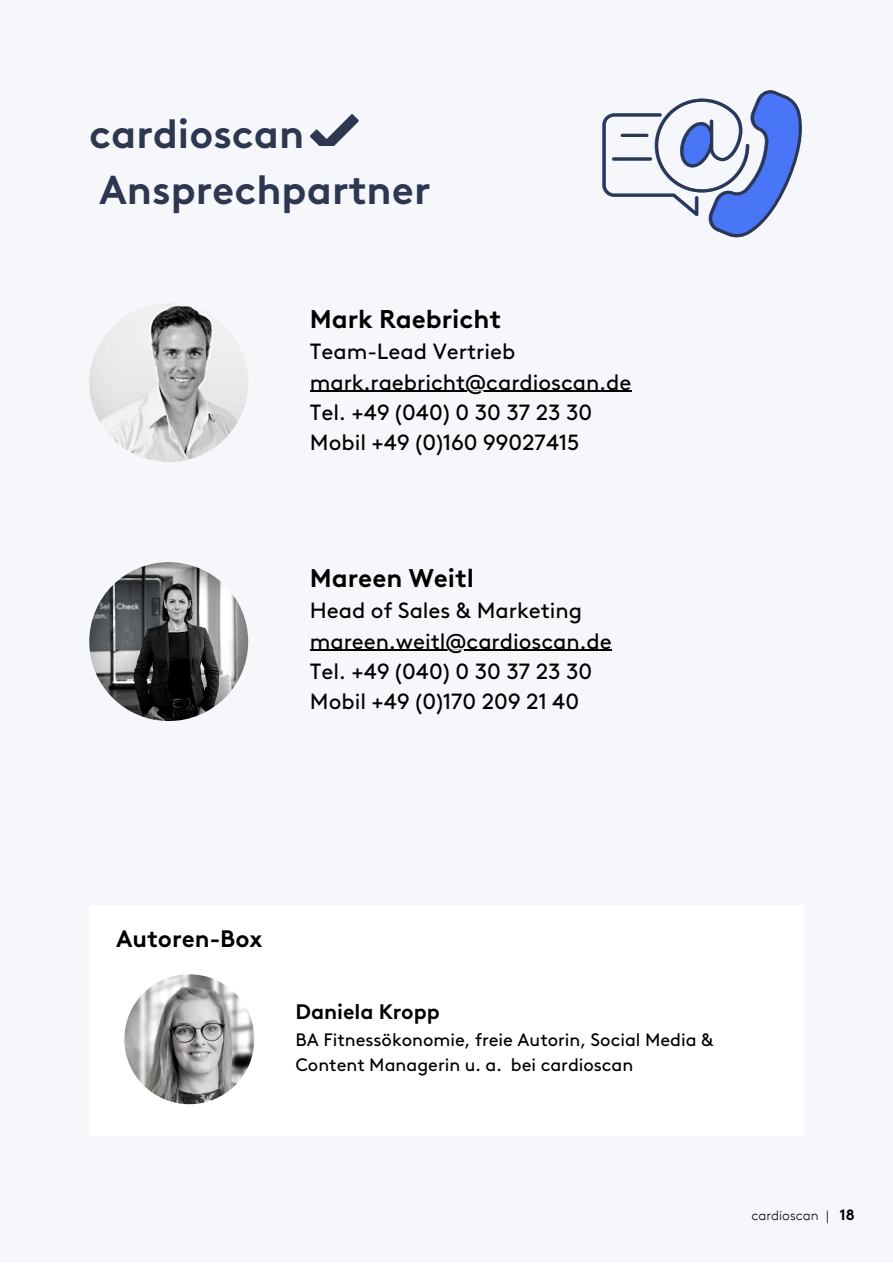
<style>
.page{position:relative;width:893px;height:1264px;background:#fff}
.page>*{position:absolute;margin:0;border:0;box-sizing:border-box;transform-origin:0 0}
.t1{font:700 40.35px/56.2px "Brown LL";color:#2d3850}
.t2{font:700 25.65px "Brown LL";color:#000}
.t3{font:700 23.85px "Brown LL";color:#000}
.t4{font:22.05px/30.3px "Brown LL";color:#000}
.t5{font:700 21px "Brown LL";color:#000}
.t6{font:18px/24.8px "Brown LL";color:#000}
.t7{font:300 13.5px "Brown LLTT";color:#000}
.s1{font-family:"Brown LL";font-weight:700;font-size:15px}
</style>
<div class="page">
<div style="left:0;top:0;width:892px;height:1262px;background:#f5f7fa"></div>
<div style="left:89px;top:905px;width:714px;height:230px;background:#fff"></div>
<img style="left:89px;top:303px;width:159px;height:159px;border-radius:50%">
<img style="left:89px;top:562px;width:159px;height:159px;border-radius:50%">
<img style="left:124px;top:974px;width:130px;height:130px;border-radius:50%">
<svg style="left:602px;top:90px;width:200px;height:147px"></svg>
<hr style="left:621px;top:134px;width:27px;height:3px;background:#2d3850;border-radius:2px">
<hr style="left:612px;top:157px;width:40px;height:3px;background:#2d3850;border-radius:2px">
<svg style="left:310px;top:114px;width:49px;height:31px"></svg>
<hr style="left:310px;top:391px;width:321px;height:1px;background:#000">
<hr style="left:310px;top:650px;width:301px;height:1px;background:#000">
<h1 class="t1" style="left:89px;top:110px;width:342px">cardioscan<br>Ansprechpartner</h1>
<p class="t2" style="left:310px;top:308px;width:193px">Mark Raebricht</p>
<p class="t4" style="left:310px;top:339px;width:323px">Team-Lead Vertrieb mark.raebricht@cardioscan.de<br>Tel. +49 (040) 0 30 37 23 30<br>Mobil +49 (0)160 99027415</p>
<p class="t2" style="left:310px;top:567px;width:166px">Mareen Weitl</p>
<p class="t4" style="left:310px;top:597px;width:303px">Head of Sales &amp; Marketing mareen.weitl@cardioscan.de<br>Tel. +49 (040) 0 30 37 23 30<br>Mobil +49 (0)170 209 21 40</p>
<p class="t3" style="left:116px;top:928px;width:148px">Autoren-Box</p>
<p class="t5" style="left:295px;top:1003px;width:146px">Daniela Kropp</p>
<p class="t6" style="left:295px;top:1028px;width:420px">BA Fitnessökonomie, freie Autorin, Social Media &amp;<br>Content Managerin u. a. bei cardioscan</p>
<p class="t7" style="left:751px;top:1209px;width:105px">cardioscan | <span class="s1">18</span></p>
</div>
